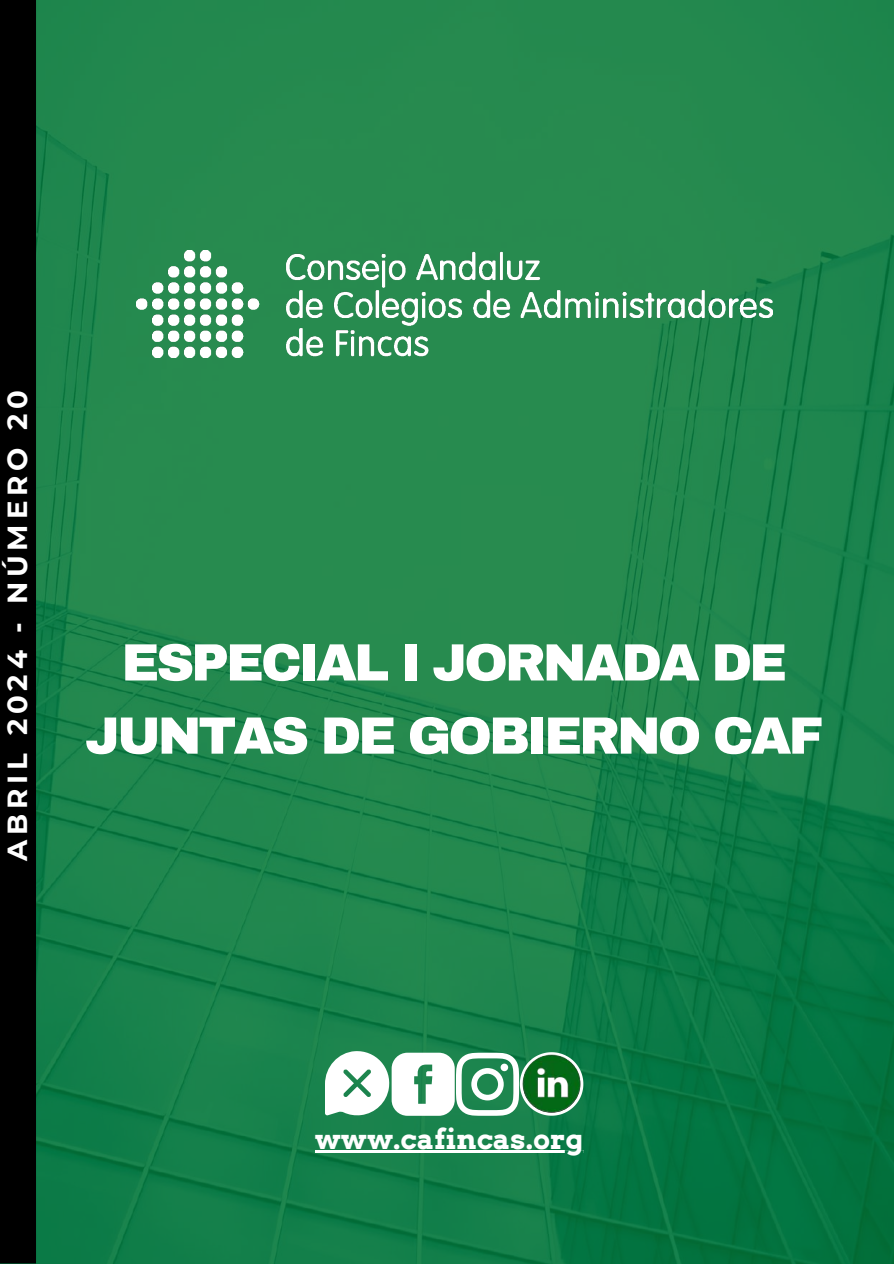
<style>
.page{position:relative;width:894px;height:1264px;background:#fff}
.page>*{position:absolute;margin:0;border:0;box-sizing:border-box;transform-origin:0 0}
.t1{font:900 52.5px/73.2px "Archivo";letter-spacing:-.06em;color:#fff;text-align:center}
.t2{font:700 28.2px "Arvo";color:#fff}
.t3{font:700 27.6px "Montserrat";letter-spacing:.18em;color:#fff}
</style>
<div class="page">
<img style="left:36px;top:0;width:857px;height:1263px">
<div style="left:0;top:0;width:36px;height:1263px;background:#000"></div>
<svg style="left:325px;top:1050px;width:258px;height:65px"></svg>
<img style="left:519px;top:1051px;width:63px;height:63px">
<img style="left:136px;top:251px;width:636px;height:107px">
<hr style="left:314px;top:1150px;width:269px;height:2px;background:#fff">
<p class="t3" style="left:0;top:861px;width:472px;rotate:-90deg">ABRIL 2024 - NÚMERO 20</p>
<p class="t1" style="left:85px;top:626px;width:739px">ESPECIAL I JORNADA DE<br>JUNTAS DE GOBIERNO CAF</p>
<p class="t2" style="left:314px;top:1121px;width:270px">www.cafincas.org</p>
</div>
